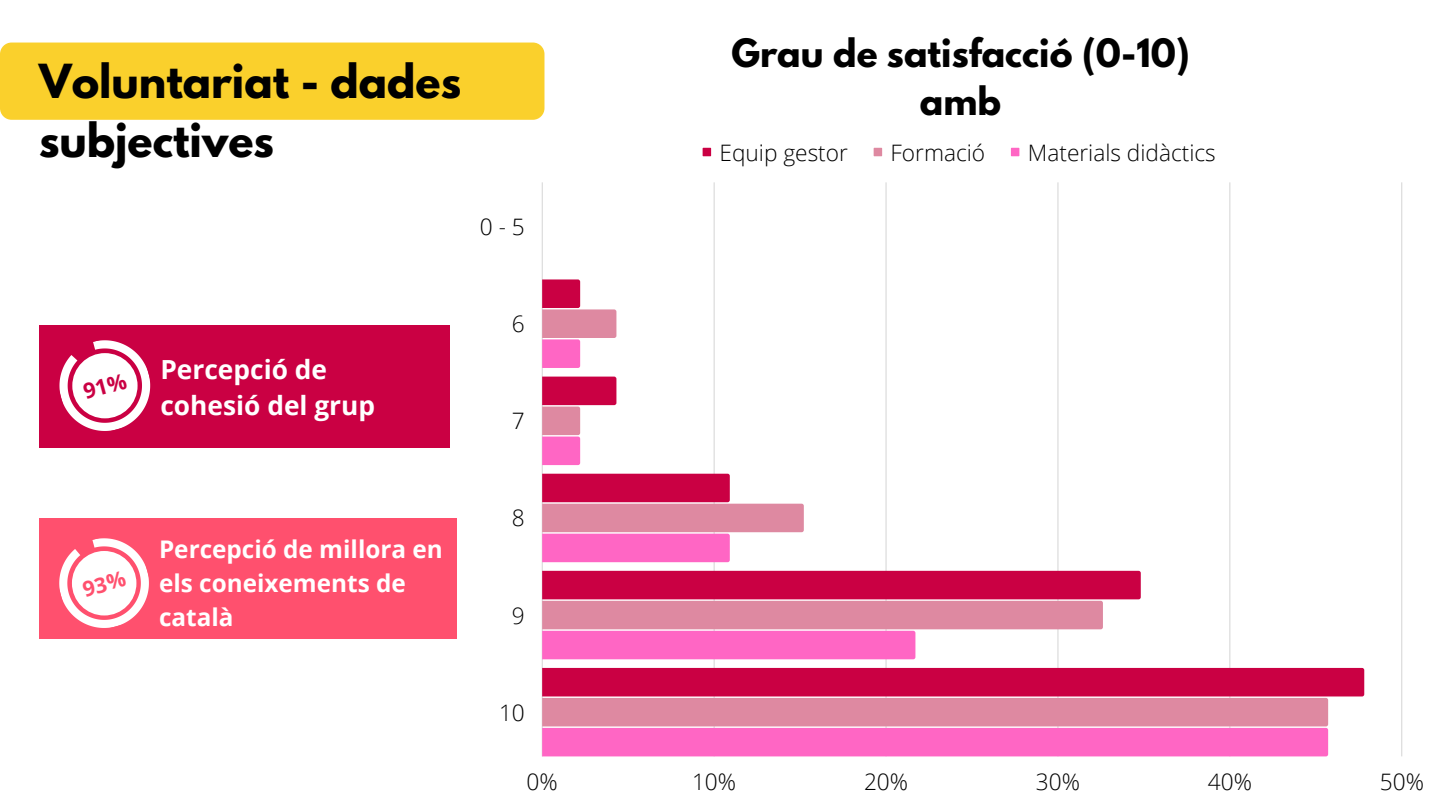
<style>
.page{position:relative;width:1440px;height:810px;background:#fff}
.page>*{position:absolute;margin:0;border:0;box-sizing:border-box;transform-origin:0 0}
.t1{font:700 41.6px/58.2px "League Spartan";color:#000}
.t2{font:700 34.6px/48px "League Spartan";color:#000;text-align:center}
.t3{font:700 26.3px/35.9px "Open Sans";color:#fff}
.t4{font:700 24.3px/33.6px "Open Sans";color:#fff}
.t5{font:300 22.7px "Open Sans";color:#000}
</style>
<div class="page">
<div style="left:0;top:43px;width:544px;height:77px;background:#fad02c;border-radius:12px"></div>
<div style="left:703px;top:148px;width:8px;height:8px;background:#ca0043"></div>
<div style="left:874px;top:148px;width:8px;height:8px;background:#de89a1"></div>
<div style="left:1011px;top:148px;width:8px;height:8px;background:#ff66c4"></div>
<hr style="left:542px;top:182px;width:1px;height:574px;background:#000">
<hr style="left:714px;top:182px;width:1px;height:574px;background:#000">
<hr style="left:886px;top:182px;width:1px;height:574px;background:#000">
<hr style="left:1058px;top:182px;width:1px;height:574px;background:#000">
<hr style="left:1230px;top:182px;width:1px;height:574px;background:#000">
<hr style="left:1401px;top:182px;width:1px;height:574px;background:#000">
<svg style="left:542px;top:279px;width:74px;height:89px"></svg>
<svg style="left:542px;top:377px;width:74px;height:88px"></svg>
<svg style="left:542px;top:474px;width:262px;height:88px"></svg>
<svg style="left:542px;top:571px;width:599px;height:88px;background:#e36a9a"></svg>
<svg style="left:542px;top:668px;width:822px;height:88px;background:#e35992"></svg>
<div style="left:39px;top:325px;width:411px;height:123px;background:#ca0043"></div>
<div style="left:39px;top:518px;width:417px;height:121px;background:#ff506e"></div>
<svg style="left:59px;top:340px;width:92px;height:91px"></svg>
<svg style="left:59px;top:538px;width:90px;height:90px"></svg>
<h1 class="t1" style="left:39px;top:58px;width:424px">Voluntariat - dades subjectives</h1>
<p class="t5" style="left:480px;top:211px;width:46px">0 - 5</p>
<p class="t3" style="left:160px;top:351px;width:216px">Percepció de cohesió del grup</p>
<p class="t5" style="left:512px;top:308px;width:14px">6</p>
<p class="t5" style="left:512px;top:405px;width:14px">7</p>
<h2 class="t2" style="left:731px;top:33px;width:460px">Grau de satisfacció (0-10) amb</h2>
<p class="t5" style="left:720px;top:136px;width:130px">Equip gestor</p>
<p class="t5" style="left:891px;top:136px;width:96px">Formació</p>
<p class="t5" style="left:1028px;top:136px;width:189px">Materials didàctics</p>
<p class="t4" style="left:159px;top:532px;width:285px">Percepció de millora en els coneixements de català</p>
<p class="t5" style="left:512px;top:502px;width:14px">8</p>
<p class="t5" style="left:512px;top:599px;width:14px">9</p>
<p class="t5" style="left:499px;top:696px;width:27px">10</p>
<p class="t5" style="left:527px;top:765px;width:33px">0%</p>
<p class="t5" style="left:692px;top:765px;width:46px">10%</p>
<p class="t5" style="left:864px;top:765px;width:46px">20%</p>
<p class="t5" style="left:1036px;top:765px;width:46px">30%</p>
<p class="t5" style="left:1208px;top:765px;width:46px">40%</p>
<p class="t5" style="left:1380px;top:765px;width:46px">50%</p>
</div>
